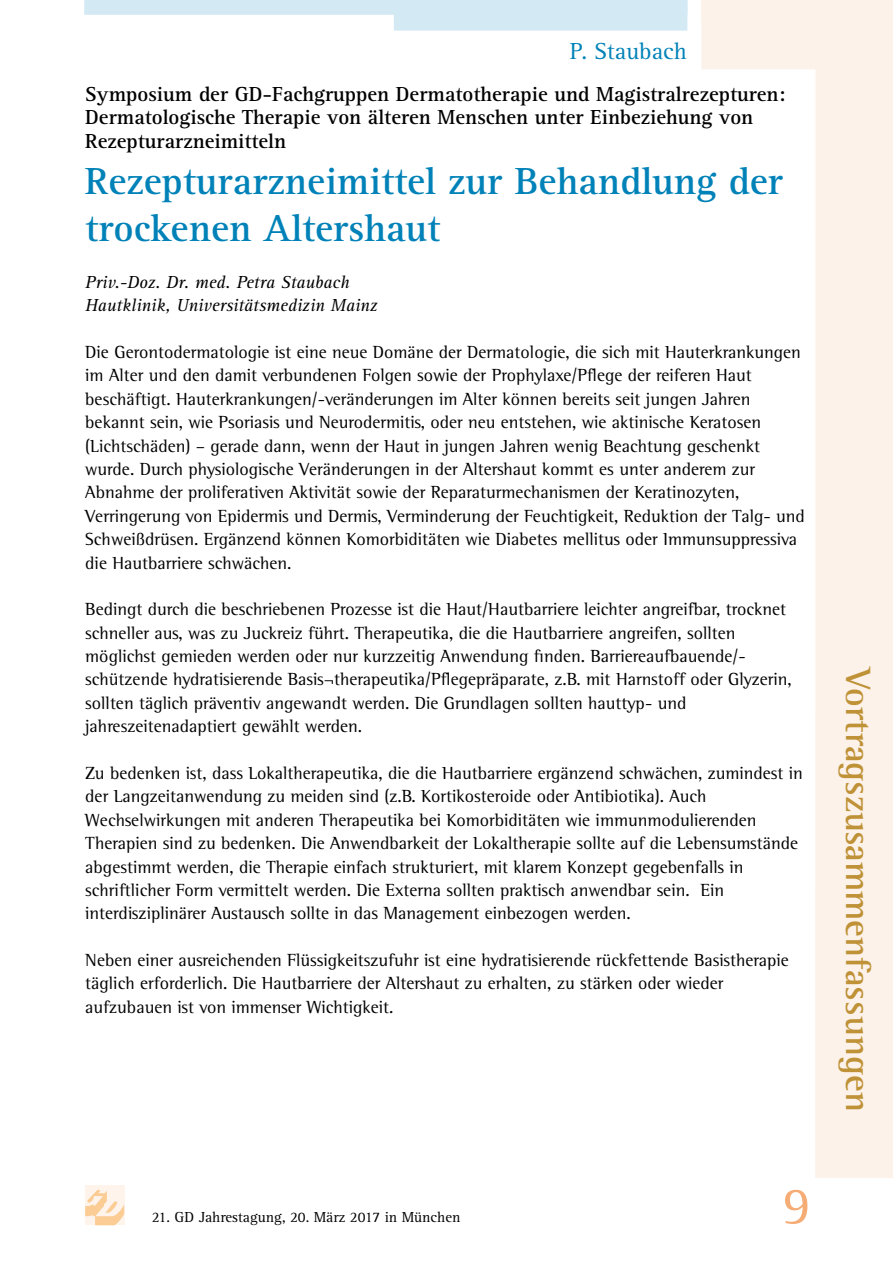
<style>
.page{position:relative;width:893px;height:1263px;background:#fff}
.page>*{position:absolute;margin:0;border:0;box-sizing:border-box;transform-origin:0 0}
.t1{font:54px "Agfa Rotis Serif";color:#f5ac75}
.t2{font:700 39px/46.8px "Agfa Rotis Serif";color:#0082b8}
.t3{font:700 36px "Agfa Rotis Semi Serif";color:#bf9237}
.t4{font:24px "Agfa Rotis Serif";color:#0082b8}
.t5{font:700 21px/23.4px "Agfa Rotis Serif";color:#000}
.t6{font:18px/23.4px "Agfa Rotis Semi Serif";color:#000}
.t7{font:italic 18px/23.4px "Agfa Rotis Serif";color:#000}
.t8{font:15px "Agfa Rotis Serif";color:#000}
</style>
<div class="page">
<svg style="left:701px;top:21px;width:192px;height:1157px"></svg>
<div style="left:85px;top:1186px;width:39px;height:39px;background:#fef4eb"></div>
<svg style="left:85px;top:1189px;width:39px;height:36px"></svg>
<svg style="left:84px;top:0;width:603px;height:31px"></svg>
<div style="left:701px;top:0;width:192px;height:21px;background:#fcf2ea"></div>
<h3 class="t4" style="left:570px;top:37px;width:119px">P. Staubach</h3>
<p class="t5" style="left:85px;top:83px;width:701px">Symposium der GD-Fachgruppen Dermatotherapie und Magistralrezepturen:<br>Dermatologische Therapie von älteren Menschen unter Einbeziehung von<br>Rezepturarzneimitteln</p>
<h2 class="t2" style="left:85px;top:159px;width:699px">Rezepturarzneimittel zur Behandlung der trockenen Altershaut</h2>
<p class="t7" style="left:85px;top:271px;width:294px">Priv.-Doz. Dr. med. Petra Staubach<br>Hautklinik, Universitätsmedizin Mainz</p>
<p class="t6" style="left:85px;top:340px;width:721px">Die Gerontodermatologie ist eine neue Domäne der Dermatologie, die sich mit Hauterkrankungen im Alter und den damit verbundenen Folgen sowie der Prophylaxe/Pflege der reiferen Haut beschäftigt. Hauterkrankungen/-veränderungen im Alter können bereits seit jungen Jahren bekannt sein, wie Psoriasis und Neurodermitis, oder neu entstehen, wie aktinische Keratosen (Lichtschäden) – gerade dann, wenn der Haut in jungen Jahren wenig Beachtung geschenkt wurde. Durch physiologische Veränderungen in der Altershaut kommt es unter anderem zur Abnahme der proliferativen Aktivität sowie der Reparaturmechanismen der Keratinozyten, Verringerung von Epidermis und Dermis, Verminderung der Feuchtigkeit, Reduktion der Talg- und Schweißdrüsen. Ergänzend können Komorbiditäten wie Diabetes mellitus oder Immunsuppressiva die Hautbarriere schwächen.</p>
<p class="t6" style="left:85px;top:597px;width:708px">Bedingt durch die beschriebenen Prozesse ist die Haut/Hautbarriere leichter angreifbar, trocknet schneller aus, was zu Juckreiz führt. Therapeutika, die die Hautbarriere angreifen, sollten möglichst gemieden werden oder nur kurzzeitig Anwendung finden. Barriereaufbauende/- schützende hydratisierende Basis¬therapeutika/Pflegepräparate, z.B. mit Harnstoff oder Glyzerin, sollten täglich präventiv angewandt werden. Die Grundlagen sollten hauttyp- und jahreszeitenadaptiert gewählt werden.</p>
<p class="t6" style="left:85px;top:761px;width:719px">Zu bedenken ist, dass Lokaltherapeutika, die die Hautbarriere ergänzend schwächen, zumindest in der Langzeitanwendung zu meiden sind (z.B. Kortikosteroide oder Antibiotika). Auch Wechselwirkungen mit anderen Therapeutika bei Komorbiditäten wie immunmodulierenden Therapien sind zu bedenken. Die Anwendbarkeit der Lokaltherapie sollte auf die Lebensumstände abgestimmt werden, die Therapie einfach strukturiert, mit klarem Konzept gegebenfalls in schriftlicher Form vermittelt werden. Die Externa sollten praktisch anwendbar sein. Ein interdisziplinärer Austausch sollte in das Management einbezogen werden.</p>
<p class="t6" style="left:85px;top:948px;width:705px">Neben einer ausreichenden Flüssigkeitszufuhr ist eine hydratisierende rückfettende Basistherapie täglich erforderlich. Die Hautbarriere der Altershaut zu erhalten, zu stärken oder wieder aufzubauen ist von immenser Wichtigkeit.</p>
<h3 class="t3" style="left:880px;top:668px;width:445px;rotate:90deg">Vortragszusammenfassungen</h3>
<p class="t8" style="left:152px;top:1208px;width:310px">21. GD Jahrestagung, 20. März 2017 in München</p>
<h1 class="t1" style="left:783px;top:1175px;width:30px">9</h1>
</div>
